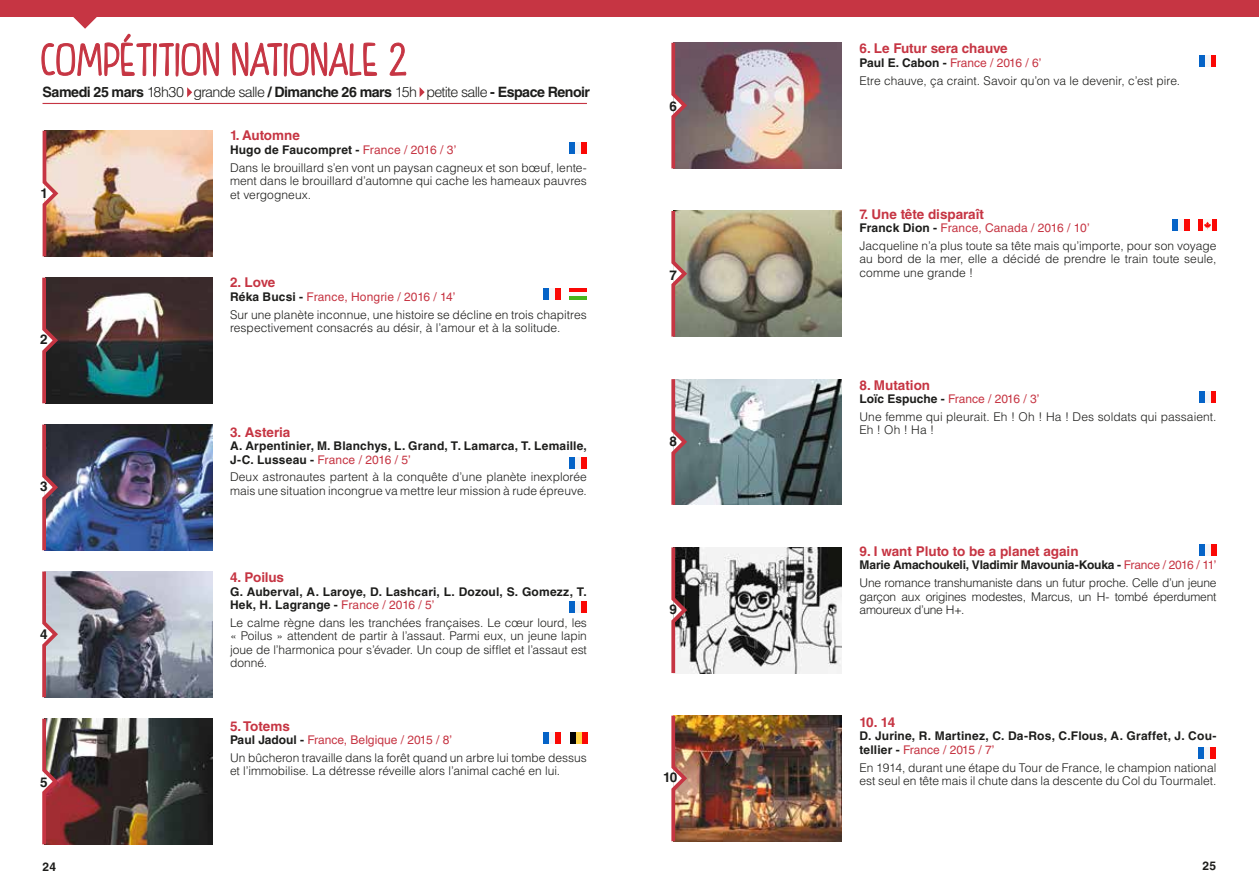
<style>
.page{position:relative;width:1259px;height:893px;background:#fff}
.page>*{position:absolute;margin:0;border:0;box-sizing:border-box;transform-origin:0 0}
.t1{font:700 14.25px "Helvetica LT Std";letter-spacing:-.035em;color:#1d1d1b}
.t2{font:700 13.5px "Helvetica LT Std";color:#c63543}
.t3{font:700 13.5px "Helvetica LT Std";color:#1d1d1b}
.t4{font:300 12px/13.5px "Helvetica LT Std";color:#1d1d1b}
.t5{font:700 12px/13.5px "Helvetica LT Std";letter-spacing:.015em;color:#1d1d1b}
.t6{font:300 12px/17.7px "Helvetica LT Std";letter-spacing:-.02em;color:#1d1d1b}
.s1{font-weight:300}
.s2{font-weight:700}
.s3{font-weight:400;color:#c63543}
</style>
<div class="page">
<div style="left:0;top:0;width:629px;height:17px;background:#c63543"></div>
<div style="left:629px;top:0;width:630px;height:17px;background:#c63543"></div>
<svg style="left:390px;top:42px;width:17px;height:34px"></svg>
<svg style="left:41px;top:17px;width:336px;height:80px"></svg>
<svg style="left:419px;top:87px;width:6px;height:10px"></svg>
<img style="left:61px;top:131px;width:151px;height:125px">
<img style="left:42px;top:130px;width:19px;height:127px">
<img style="left:61px;top:278px;width:151px;height:125px">
<svg style="left:42px;top:277px;width:19px;height:127px;background:#593438"></svg>
<img style="left:61px;top:425px;width:151px;height:125px">
<svg style="left:42px;top:424px;width:19px;height:127px;background:#6a576e"></svg>
<img style="left:61px;top:571px;width:151px;height:126px">
<svg style="left:42px;top:571px;width:19px;height:127px;background:#b79ea9"></svg>
<img style="left:61px;top:719px;width:151px;height:125px">
<svg style="left:42px;top:718px;width:19px;height:127px;background:#9e5555"></svg>
<img style="left:690px;top:43px;width:151px;height:125px">
<svg style="left:671px;top:42px;width:19px;height:127px;background:#8c6069"></svg>
<img style="left:690px;top:211px;width:151px;height:126px">
<svg style="left:671px;top:210px;width:19px;height:127px;background:#ab9080"></svg>
<img style="left:690px;top:379px;width:151px;height:126px">
<svg style="left:671px;top:379px;width:19px;height:126px;background:#948287"></svg>
<img style="left:690px;top:547px;width:151px;height:126px">
<svg style="left:671px;top:547px;width:19px;height:127px"></svg>
<img style="left:690px;top:716px;width:151px;height:125px">
<img style="left:671px;top:715px;width:19px;height:127px">
<hr style="left:43px;top:103px;width:544px;height:1px;background:#c63543">
<div style="left:581px;top:142px;width:6px;height:12px;background:#fa0805"></div>
<div style="left:575px;top:142px;width:6px;height:12px;background:#f5f5f7"></div>
<div style="left:569px;top:142px;width:6px;height:12px;background:#0563c7"></div>
<div style="left:554px;top:288px;width:6px;height:12px;background:#fa0805"></div>
<div style="left:549px;top:288px;width:5px;height:12px;background:#f5f5f7"></div>
<div style="left:543px;top:288px;width:6px;height:12px;background:#0563c7"></div>
<div style="left:581px;top:457px;width:6px;height:12px;background:#fa0805"></div>
<div style="left:575px;top:457px;width:6px;height:12px;background:#f5f5f7"></div>
<div style="left:569px;top:457px;width:6px;height:12px;background:#0563c7"></div>
<div style="left:581px;top:601px;width:6px;height:12px;background:#fa0805"></div>
<div style="left:575px;top:601px;width:6px;height:12px;background:#f5f5f7"></div>
<div style="left:569px;top:601px;width:6px;height:12px;background:#0563c7"></div>
<div style="left:1210px;top:747px;width:6px;height:12px;background:#fa0805"></div>
<div style="left:1204px;top:747px;width:6px;height:12px;background:#f5f5f7"></div>
<div style="left:1198px;top:747px;width:6px;height:12px;background:#0563c7"></div>
<div style="left:1211px;top:544px;width:6px;height:12px;background:#fa0805"></div>
<div style="left:1205px;top:544px;width:6px;height:12px;background:#f5f5f7"></div>
<div style="left:1199px;top:544px;width:6px;height:12px;background:#0563c7"></div>
<div style="left:1210px;top:391px;width:6px;height:12px;background:#fa0805"></div>
<div style="left:1204px;top:391px;width:6px;height:12px;background:#f5f5f7"></div>
<div style="left:1198px;top:391px;width:6px;height:12px;background:#0563c7"></div>
<div style="left:1210px;top:55px;width:6px;height:12px;background:#fa0805"></div>
<div style="left:1204px;top:55px;width:6px;height:12px;background:#f5f5f7"></div>
<div style="left:1198px;top:55px;width:6px;height:12px;background:#0563c7"></div>
<hr style="left:569px;top:288px;width:18px;height:4px;background:#fa0805">
<hr style="left:569px;top:292px;width:18px;height:4px;background:#fafafa">
<hr style="left:569px;top:296px;width:18px;height:4px;background:#45b51c">
<div style="left:555px;top:732px;width:6px;height:12px;background:#fa0805"></div>
<div style="left:549px;top:732px;width:6px;height:12px;background:#f5f5f7"></div>
<div style="left:543px;top:732px;width:6px;height:12px;background:#0563c7"></div>
<div style="left:570px;top:732px;width:6px;height:12px;background:#030303"></div>
<div style="left:576px;top:732px;width:6px;height:12px;background:#ffd447"></div>
<div style="left:582px;top:732px;width:6px;height:12px;background:#fa0805"></div>
<div style="left:1184px;top:219px;width:6px;height:12px;background:#fa0805"></div>
<div style="left:1178px;top:219px;width:6px;height:12px;background:#f5f5f7"></div>
<div style="left:1172px;top:219px;width:6px;height:12px;background:#0563c7"></div>
<div style="left:1203px;top:219px;width:9px;height:12px;background:#fafaf7"></div>
<div style="left:1198px;top:219px;width:5px;height:12px;background:#fa0805"></div>
<hr style="left:1212px;top:219px;width:4px;height:12px;background:#fa0805">
<svg style="left:1204px;top:222px;width:7px;height:7px"></svg>
<p class="t1" style="left:43px;top:83px;width:549px">Samedi 25 mars <span class="s1">18h30 grande salle</span> / Dimanche 26 mars <span class="s1">15h petite salle</span> - Espace Renoir</p>
<p class="t3" style="left:41px;top:185px;width:9px">1</p>
<p class="t3" style="left:40px;top:331px;width:9px">2</p>
<p class="t3" style="left:40px;top:478px;width:9px">3</p>
<p class="t3" style="left:40px;top:626px;width:9px">4</p>
<p class="t3" style="left:40px;top:774px;width:9px">5</p>
<p class="t2" style="left:230px;top:127px;width:71px">1. Automne</p>
<p class="t4" style="left:230px;top:141px;width:358px;line-height:17.7px"><span class="s2">Hugo de Faucompret -</span> <span class="s3">France / 2016 / 3’<br></span>Dans le brouillard s’en vont un paysan cagneux et son bœuf, lente-</p>
<p class="t4" style="left:230px;top:174px;width:358px">ment dans le brouillard d’automne qui cache les hameaux pauvres et vergogneux.</p>
<p class="t2" style="left:230px;top:274px;width:47px">2. Love</p>
<p class="t4" style="left:230px;top:288px;width:358px;line-height:17.7px"><span class="s2">Réka Bucsi -</span> <span class="s3">France, Hongrie / 2016 / 14’<br></span>Sur une planète inconnue, une histoire se décline en trois chapitres</p>
<p class="t4" style="left:230px;top:321px;width:332px">respectivement consacrés au désir, à l’amour et à la solitude.</p>
<p class="t2" style="left:230px;top:423px;width:62px">3. Asteria</p>
<p class="t5" style="left:230px;top:439px;width:358px">A. Arpentinier, M. Blanchys, L. Grand, T. Lamarca, T. Lemaille,<br>J-C. Lusseau - <span class="s3">France / 2016 / 5’</span></p>
<p class="t4" style="left:230px;top:470px;width:358px">Deux astronautes partent à la conquête d’une planète inexplorée mais une situation incongrue va mettre leur mission à rude épreuve.</p>
<p class="t2" style="left:230px;top:569px;width:56px">4. Poilus</p>
<p class="t5" style="left:230px;top:584px;width:358px">G. Auberval, A. Laroye, D. Lashcari, L. Dozoul, S. Gomezz, T.<br>Hek, H. Lagrange - <span class="s3">France / 2016 / 5’</span></p>
<p class="t4" style="left:230px;top:616px;width:358px;text-align:justify">Le calme règne dans les tranchées françaises. Le cœur lourd, les « Poilus » attendent de partir à l’assaut. Parmi eux, un jeune lapin joue de l’harmonica pour s’évader. Un coup de sifflet et l’assaut est donné.</p>
<p class="t2" style="left:230px;top:718px;width:61px">5. Totems</p>
<p class="t4" style="left:230px;top:731px;width:358px;line-height:17.7px"><span class="s2">Paul Jadoul -</span> <span class="s3">France, Belgique / 2015 / 8’<br></span>Un bûcheron travaille dans la forêt quand un arbre lui tombe dessus</p>
<p class="t4" style="left:230px;top:764px;width:332px">et l’immobilise. La détresse réveille alors l’animal caché en lui.</p>
<p class="t3" style="left:669px;top:98px;width:9px">6</p>
<p class="t3" style="left:669px;top:267px;width:9px">7</p>
<p class="t3" style="left:669px;top:433px;width:9px">8</p>
<p class="t3" style="left:669px;top:601px;width:9px">9</p>
<p class="t3" style="left:663px;top:769px;width:16px">10</p>
<p class="t2" style="left:859px;top:40px;width:150px">6. Le Futur sera chauve</p>
<p class="t4" style="left:859px;top:54px;width:322px;line-height:17.7px"><span class="s2">Paul E. Cabon -</span> <span class="s3">France / 2016 / 6’<br></span>Etre chauve, ça craint. Savoir qu’on va le devenir, c’est pire.</p>
<p class="t2" style="left:859px;top:206px;width:126px">7. Une tête disparaît</p>
<p class="t4" style="left:859px;top:219px;width:358px;line-height:17.7px"><span class="s2">Franck Dion -</span> <span class="s3">France, Canada / 2016 / 10’<br></span>Jacqueline n’a plus toute sa tête mais qu’importe, pour son voyage</p>
<p class="t4" style="left:859px;top:252px;width:358px">au bord de la mer, elle a décidé de prendre le train toute seule, comme une grande !</p>
<p class="t2" style="left:859px;top:377px;width:72px">8. Mutation</p>
<p class="t4" style="left:859px;top:390px;width:358px;line-height:17.7px"><span class="s2">Loïc Espuche -</span> <span class="s3">France / 2016 / 3’<br></span>Une femme qui pleurait. Eh ! Oh ! Ha ! Des soldats qui passaient.</p>
<p class="t4" style="left:859px;top:423px;width:76px">Eh ! Oh ! Ha !</p>
<p class="t2" style="left:859px;top:543px;width:221px">9. I want Pluto to be a planet again</p>
<p class="t6" style="left:859px;top:556px;width:358px"><span class="s2">Marie Amachoukeli, Vladimir Mavounia-Kouka -</span> <span class="s3">France / 2016 / 11’<br></span>Une romance transhumaniste dans un futur proche. Celle d’un jeune</p>
<p class="t6" style="left:859px;top:589px;width:358px;line-height:13.5px">garçon aux origines modestes, Marcus, un H- tombé éperdument amoureux d’une H+.</p>
<p class="t2" style="left:859px;top:714px;width:37px">10. 14</p>
<p class="t5" style="left:859px;top:729px;width:358px">D. Jurine, R. Martinez, C. Da-Ros, C.Flous, A. Graffet, J. Cou&shy;tellier - <span class="s3">France / 2015 / 7’</span></p>
<p class="t4" style="left:859px;top:760px;width:358px">En 1914, durant une étape du Tour de France, le champion national est seul en tête mais il chute dans la descente du Col du Tourmalet.</p>
<p class="t5" style="left:43px;top:860px;width:15px">24</p>
<p class="t5" style="left:1202px;top:859px;width:15px">25</p>
</div>
